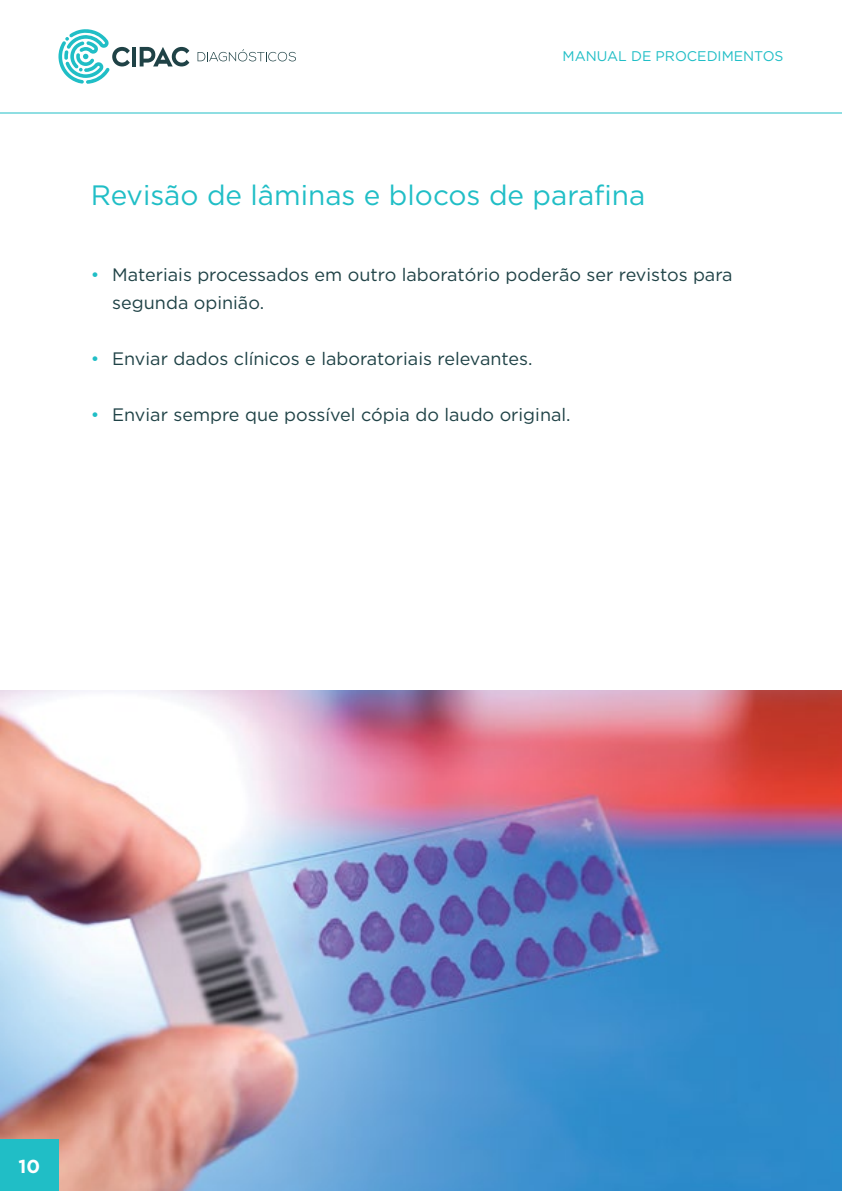
<style>
.page{position:relative;width:842px;height:1191px;background:#fff}
.page>*{position:absolute;margin:0;border:0;box-sizing:border-box;transform-origin:0 0}
.t1{font:28px "Gotham HTF";color:#20bec6}
.t2{font:700 18.8px "Gotham HTF";color:#fff}
.t3{font:18px/28px "Gotham HTF";color:#1f4246}
.t4{font:14px "Gotham HTF";color:#20bec6}
.s1{color:#20bec6}
</style>
<div class="page">
<img style="left:0;top:690px;width:842px;height:501px">
<div style="left:0;top:1139px;width:58px;height:52px;background:#20bec6"></div>
<hr style="left:0;top:113px;width:842px;height:1px;background:#20bec6">
<svg style="left:58px;top:29px;width:72px;height:55px"></svg>
<hr style="left:132px;top:47px;width:4px;height:19px;background:#1f4246">
<svg style="left:140px;top:47px;width:49px;height:19px"></svg>
<svg style="left:198px;top:49px;width:98px;height:12px"></svg>
<p class="t4" style="left:563px;top:48px;width:222px">MANUAL DE PROCEDIMENTOS</p>
<h1 class="t1" style="left:91px;top:180px;width:556px">Revisão de lâminas e blocos de parafina</h1>
<p class="t3" style="left:112px;top:260px;width:622px;text-indent:-22px"><span class="s1">•</span> Materiais processados em outro laboratório poderão ser revistos para segunda opinião.</p>
<p class="t3" style="left:91px;top:344px;width:443px"><span class="s1">•</span> Enviar dados clínicos e laboratoriais relevantes.</p>
<p class="t3" style="left:91px;top:400px;width:481px"><span class="s1">•</span> Enviar sempre que possível cópia do laudo original.</p>
<p class="t2" style="left:19px;top:1155px;width:23px">10</p>
</div>
